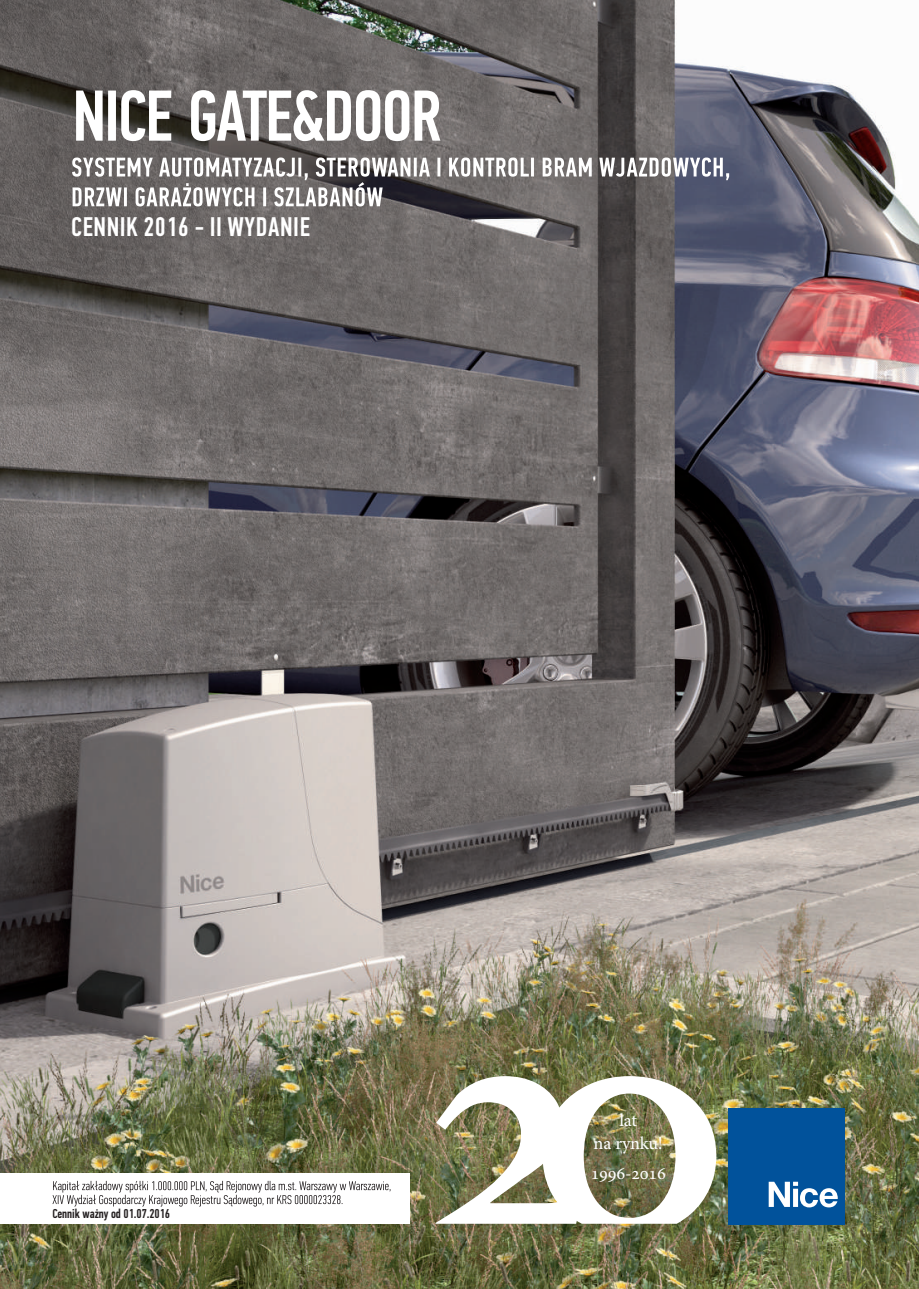
<style>
.page{position:relative;width:919px;height:1289px;background:#fff}
.page>*{position:absolute;margin:0;border:0;box-sizing:border-box;transform-origin:0 0}
.t1{font:500 27px "PF Din Text Comp Pro";letter-spacing:.02em;color:#fff}
.t2{font:17.7px/22.2px "Adobe Hebrew";letter-spacing:-.015em;color:#fff;text-align:center}
.t3{font:500 12.9px "PF Din Text Comp Pro";letter-spacing:-.005em;color:#231f20}
</style>
<div class="page">
<img style="left:0;top:0;width:918px;height:1288px">
<svg style="left:72px;top:157px;width:657px;height:49px"></svg>
<svg style="left:76px;top:90px;width:364px;height:51px"></svg>
<div style="left:728px;top:1108px;width:116px;height:117px;background:#01529b"></div>
<svg style="left:768px;top:1181px;width:70px;height:26px"></svg>
<svg style="left:435px;top:1076px;width:281px;height:147px"></svg>
<div style="left:0;top:1172px;width:409px;height:51px;background:#fff"></div>
<svg style="left:52px;top:1180px;width:338px;height:26px"></svg>
<h1 class="t1" style="left:71px;top:216px;width:240px">CENNIK 2016 - II WYDANIE</h1>
<p class="t3" style="left:52px;top:1208px;width:119px">Cennik wa¿ny od 01.07.2016</p>
<h2 class="t2" style="left:593px;top:1111px;width:71px">lat<br>na rynku!</h2>
<h2 class="t2" style="left:590px;top:1163px;width:77px">1996-2016</h2>
</div>
